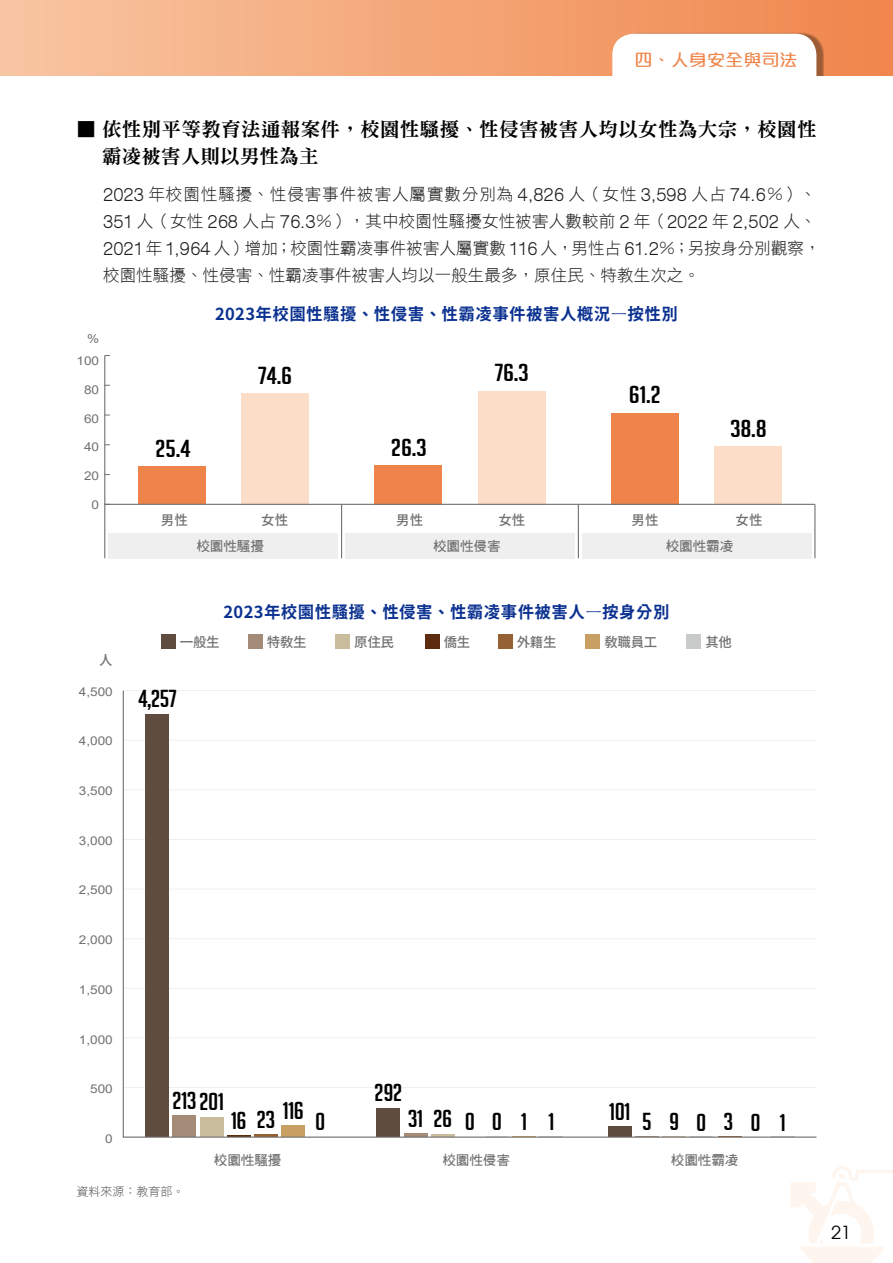
<style>
.page{position:relative;width:893px;height:1263px;background:#fff}
.page>*{position:absolute;margin:0;border:0;box-sizing:border-box;transform-origin:0 0}
.t1{font:24px "Big Noodle Titling";letter-spacing:-.025em;color:#000;scale:1.1 1}
.t2{font:24px "Big Noodle Titling";letter-spacing:-.025em;color:#000;scale:1.2 1}
.t3{font:24px "Big Noodle Titling";letter-spacing:.645em;color:#000;scale:1.1 1}
.t4{font:19.5px/27px "DFN Ming W9 WINP BF";letter-spacing:.02em;color:#000}
.t5{font:18px "Avant Garde";color:#000}
.t6{font:16.5px/27px "DF Hei W3 WIN BF";letter-spacing:.005em;color:#1f1e1d}
.t7{font:16.5px "Gen Seki Gothic TW Bold TTF";letter-spacing:.025em;color:#0b3190}
.t8{font:500 16.5px "M Elle HK";color:#ef844a;scale:1.1 1}
.t9{font:13.5px "Gen Seki Gothic TW Medium TTF";letter-spacing:-.025em;color:#727171}
.t10{font:13.5px "DF Hei W7 WINP BF";color:#727171}
.t11{font:12.15px "Arial";color:#727171;scale:1.12 1}
.t12{font:12px "DF Hei W3 WIN BF";color:#595757}
.s1{font-family:"AR Gothic 1";font-weight:500}
</style>
<div class="page">
<div style="left:0;top:0;width:893px;height:77px;background:linear-gradient(to right,#f8c6a2,#f0864c)"></div>
<div style="left:616px;top:32px;width:208px;height:70px;background:#000;opacity:.35"></div>
<div style="left:612px;top:34px;width:204px;height:66px;background:#fff;border-radius:21px"></div>
<div style="left:0;top:77px;width:893px;height:1075px;background:#fff"></div>
<svg style="left:791px;top:1166px;width:102px;height:97px"></svg>
<div style="left:108px;top:533px;width:230px;height:25px;background:#efefef"></div>
<div style="left:345px;top:533px;width:230px;height:25px;background:#efefef"></div>
<div style="left:582px;top:533px;width:229px;height:25px;background:#efefef"></div>
<div style="left:161px;top:635px;width:14px;height:14px;background:#604c3f"></div>
<div style="left:248px;top:635px;width:14px;height:14px;background:#a48b78"></div>
<div style="left:336px;top:635px;width:14px;height:14px;background:#c9bc9c"></div>
<div style="left:425px;top:635px;width:14px;height:14px;background:#5d2b0d"></div>
<div style="left:498px;top:635px;width:14px;height:14px;background:#956134"></div>
<div style="left:586px;top:635px;width:14px;height:14px;background:#c9a063"></div>
<div style="left:687px;top:635px;width:14px;height:14px;background:#c9caca"></div>
<svg style="left:104px;top:355px;width:712px;height:150px"></svg>
<hr style="left:104px;top:504px;width:1px;height:54px;background:#727171">
<hr style="left:341px;top:504px;width:1px;height:54px;background:#727171">
<hr style="left:578px;top:504px;width:1px;height:54px;background:#727171">
<hr style="left:814px;top:504px;width:1px;height:54px;background:#727171">
<svg style="left:122px;top:690px;width:694px;height:448px"></svg>
<p class="t8" style="left:634px;top:48px;width:150px">四、人身安全與司法</p>
<p class="t4" style="left:102px;top:115px;width:716px;text-indent:-26px">▓ 依性別平等教育法通報案件，校園性騷擾、性侵害被害人均以女性為大宗，校園性霸凌被害人則以男性為主</p>
<p class="t6" style="left:103px;top:181px;width:719px"><span class="s1">2023</span> 年校園性騷擾、性侵害事件被害人屬實數分別為 <span class="s1">4,826</span> 人（女性 <span class="s1">3,598</span> 人占 <span class="s1">74.6</span>％）、<span class="s1">351</span> 人（女性 <span class="s1">268</span> 人占 <span class="s1">76.3</span>％），其中校園性騷擾女性被害人數較前 <span class="s1">2</span> 年（<span class="s1">2022</span> 年 <span class="s1">2,502</span> 人、<span class="s1">2021</span> 年 <span class="s1">1,964</span> 人）增加；校園性霸凌事件被害人屬實數 <span class="s1">116</span> 人，男性占 <span class="s1">61.2</span>％；另按身分別觀察，校園性騷擾、性侵害、性霸凌事件被害人均以一般生最多，原住民、特教生次之。</p>
<p class="t7" style="left:215px;top:305px;width:464px">2023年校園性騷擾、性侵害、性霸凌事件被害人概況―按性別</p>
<p class="t11" style="left:87px;top:330px;width:12px">%</p>
<p class="t11" style="left:77px;top:352px;width:22px">100</p>
<p class="t11" style="left:84px;top:381px;width:15px">80</p>
<p class="t11" style="left:84px;top:410px;width:15px">60</p>
<p class="t11" style="left:84px;top:439px;width:15px">40</p>
<p class="t11" style="left:84px;top:467px;width:15px">20</p>
<p class="t11" style="left:92px;top:496px;width:8px">0</p>
<h1 class="t2" style="left:155px;top:436px;width:31px">25.4</h1>
<h1 class="t2" style="left:258px;top:362px;width:30px">74.6</h1>
<h1 class="t2" style="left:391px;top:434px;width:32px">26.3</h1>
<h1 class="t2" style="left:495px;top:359px;width:30px">76.3</h1>
<h1 class="t2" style="left:629px;top:382px;width:29px">61.2</h1>
<h1 class="t2" style="left:730px;top:415px;width:32px">38.8</h1>
<p class="t9" style="left:161px;top:512px;width:29px">男性</p>
<p class="t9" style="left:261px;top:512px;width:29px">女性</p>
<p class="t9" style="left:396px;top:512px;width:29px">男性</p>
<p class="t9" style="left:498px;top:512px;width:29px">女性</p>
<p class="t9" style="left:631px;top:512px;width:29px">男性</p>
<p class="t9" style="left:736px;top:512px;width:29px">女性</p>
<p class="t10" style="left:196px;top:539px;width:69px">校園性騷擾</p>
<p class="t10" style="left:433px;top:539px;width:69px">校園性侵害</p>
<p class="t10" style="left:666px;top:539px;width:69px">校園性霸凌</p>
<p class="t7" style="left:223px;top:602px;width:448px">2023年校園性騷擾、性侵害、性霸凌事件被害人―按身分別</p>
<p class="t9" style="left:99px;top:652px;width:15px">人</p>
<p class="t11" style="left:79px;top:683px;width:32px">4,500</p>
<p class="t11" style="left:79px;top:733px;width:32px">4,000</p>
<p class="t11" style="left:79px;top:782px;width:32px">3,500</p>
<p class="t11" style="left:79px;top:832px;width:32px">3,000</p>
<p class="t11" style="left:79px;top:882px;width:32px">2,500</p>
<p class="t11" style="left:79px;top:931px;width:32px">2,000</p>
<p class="t11" style="left:79px;top:981px;width:32px">1,500</p>
<p class="t11" style="left:79px;top:1031px;width:32px">1,000</p>
<p class="t11" style="left:90px;top:1081px;width:22px">500</p>
<p class="t11" style="left:105px;top:1130px;width:8px">0</p>
<p class="t9" style="left:180px;top:634px;width:41px">一般生</p>
<p class="t9" style="left:267px;top:634px;width:41px">特敎生</p>
<p class="t9" style="left:354px;top:634px;width:41px">原住民</p>
<p class="t9" style="left:444px;top:634px;width:28px">僑生</p>
<p class="t9" style="left:517px;top:634px;width:41px">外籍生</p>
<p class="t9" style="left:604px;top:634px;width:54px">敎職員工</p>
<p class="t9" style="left:705px;top:634px;width:28px">其他</p>
<h1 class="t1" style="left:138px;top:685px;width:37px">4,257</h1>
<h1 class="t1" style="left:172px;top:1088px;width:49px">213201</h1>
<h1 class="t1" style="left:231px;top:1106px;width:68px">16 23 116</h1>
<h1 class="t1" style="left:315px;top:1109px;width:11px">0</h1>
<h1 class="t1" style="left:374px;top:1080px;width:27px">292</h1>
<h1 class="t1" style="left:408px;top:1107px;width:135px">31260 0 1 1</h1>
<h1 class="t3" style="left:609px;top:1108px;width:162px">101590301</h1>
<p class="t10" style="left:214px;top:1153px;width:69px">校園性騷擾</p>
<p class="t10" style="left:442px;top:1153px;width:69px">校園性侵害</p>
<p class="t10" style="left:671px;top:1153px;width:69px">校園性霸凌</p>
<p class="t12" style="left:77px;top:1185px;width:110px">資料來源：教育部。</p>
<p class="t5" style="left:831px;top:1222px;width:21px">21</p>
</div>
